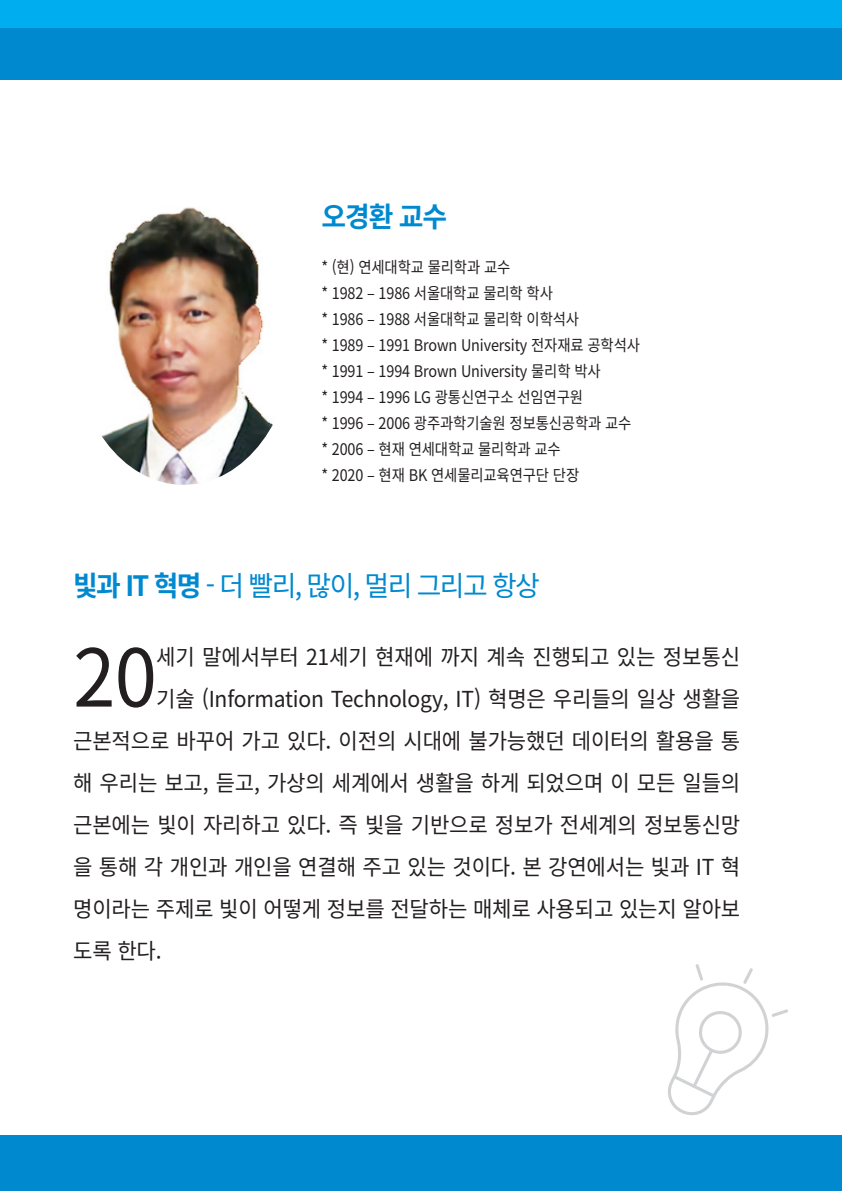
<style>
.page{position:relative;width:842px;height:1191px;background:#fff}
.page>*{position:absolute;margin:0;border:0;box-sizing:border-box;transform-origin:0 0}
.t1{font:79.2px "Noto Sans CJ Kkr";color:#231f20;scale:.96 1}
.t2{font:28px "Noto Sans CJ Kkr";letter-spacing:-.06em;color:#0089cf;scale:.96 1}
.t3{font:700 28px "Noto Sans CJ Kkr";color:#0089cf;scale:.96 1}
.t4{font:22px "Noto Sans CJ Kkr";letter-spacing:-.01em;color:#231f20;scale:.96 1}
.t5{font:16px "Noto Sans CJ Kkr";letter-spacing:-.01em;color:#231f20;scale:.9 1}
.s1{font-weight:700}
</style>
<div class="page">
<div style="left:0;top:0;width:842px;height:28px;background:#00aeef"></div>
<img style="left:101px;top:207px;width:172px;height:278px">
<div style="left:0;top:28px;width:842px;height:51px;background:#0089cf"></div>
<div style="left:0;top:1135px;width:842px;height:56px;background:#0089cf"></div>
<svg style="left:668px;top:964px;width:120px;height:152px"></svg>
<p class="t3" style="left:321px;top:201px;width:133px">오경환 교수</p>
<p class="t5" style="left:321px;top:258px;width:211px">* (현) 연세대학교 물리학과 교수</p>
<p class="t5" style="left:321px;top:284px;width:259px">* 1982 – 1986 서울대학교 물리학 학사</p>
<p class="t5" style="left:321px;top:310px;width:288px">* 1986 – 1988 서울대학교 물리학 이학석사</p>
<p class="t5" style="left:321px;top:336px;width:355px">* 1989 – 1991 Brown University 전자재료 공학석사</p>
<p class="t5" style="left:321px;top:362px;width:312px">* 1991 – 1994 Brown University 물리학 박사</p>
<p class="t5" style="left:321px;top:388px;width:292px">* 1994 – 1996 LG 광통신연구소 선임연구원</p>
<p class="t5" style="left:321px;top:414px;width:346px">* 1996 – 2006 광주과학기술원 정보통신공학과 교수</p>
<p class="t5" style="left:321px;top:440px;width:267px">* 2006 – 현재 연세대학교 물리학과 교수</p>
<p class="t5" style="left:321px;top:466px;width:288px">* 2020 – 현재 BK 연세물리교육연구단 단장</p>
<p class="t2" style="left:73px;top:570px;width:488px"><span class="s1">빛과 IT 혁명</span> - 더 빨리, 많이, 멀리 그리고 항상</p>
<p class="t1" style="left:73px;top:633px;width:89px">20</p>
<p class="t4" style="left:156px;top:644px;width:610px">세기 말에서부터 21세기 현재에 까지 계속 진행되고 있는 정보통신</p>
<p class="t4" style="left:156px;top:686px;width:610px">기술 (Information Technology, IT) 혁명은 우리들의 일상 생활을</p>
<p class="t4" style="left:73px;top:728px;width:696px">근본적으로 바꾸어 가고 있다. 이전의 시대에 불가능했던 데이터의 활용을 통</p>
<p class="t4" style="left:73px;top:770px;width:696px">해 우리는 보고, 듣고, 가상의 세계에서 생활을 하게 되었으며 이 모든 일들의</p>
<p class="t4" style="left:73px;top:812px;width:696px">근본에는 빛이 자리하고 있다. 즉 빛을 기반으로 정보가 전세계의 정보통신망</p>
<p class="t4" style="left:73px;top:854px;width:696px">을 통해 각 개인과 개인을 연결해 주고 있는 것이다. 본 강연에서는 빛과 IT 혁</p>
<p class="t4" style="left:73px;top:896px;width:696px">명이라는 주제로 빛이 어떻게 정보를 전달하는 매체로 사용되고 있는지 알아보</p>
<p class="t4" style="left:73px;top:938px;width:94px">도록 한다.</p>
</div>
